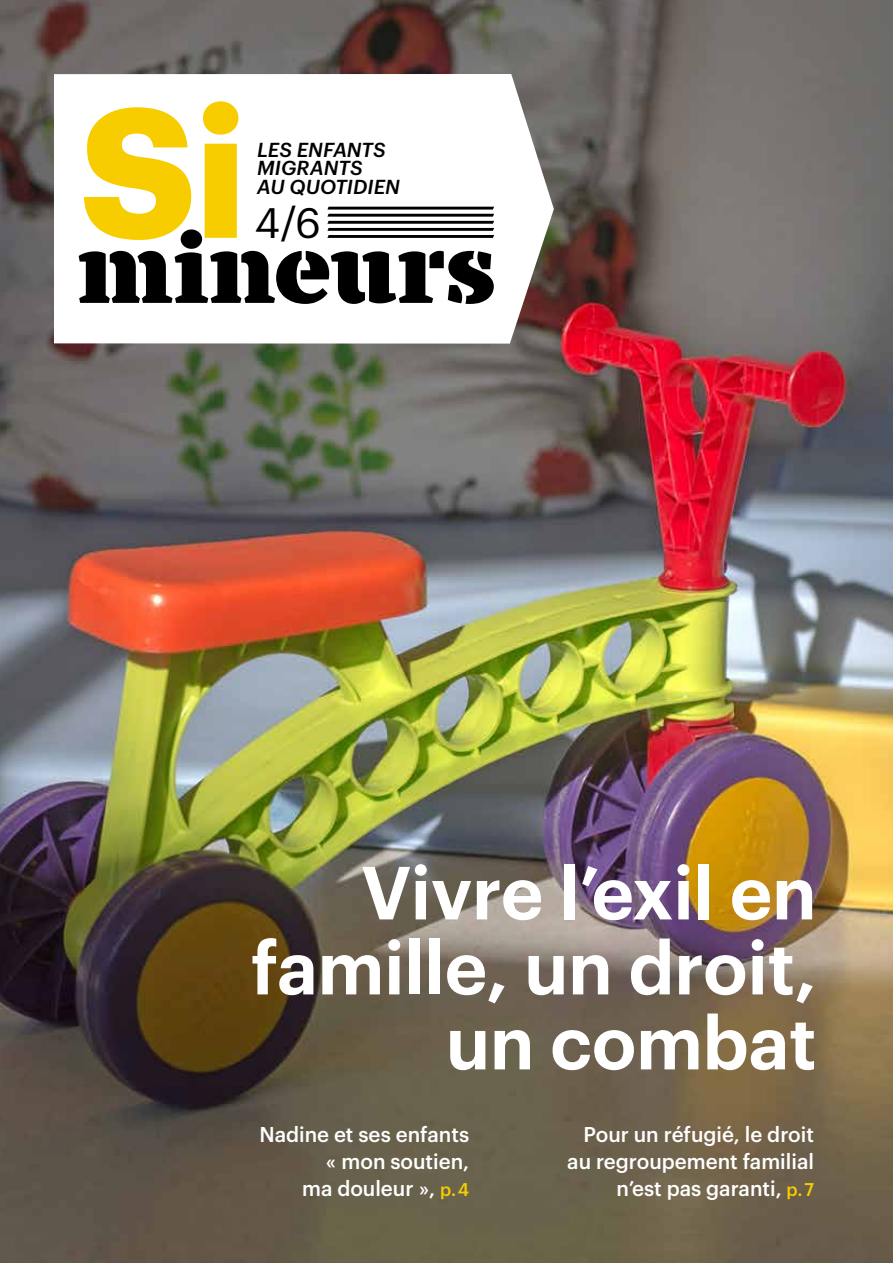
<style>
.page{position:relative;width:893px;height:1263px;background:#fff}
.page>*{position:absolute;margin:0;border:0;box-sizing:border-box;transform-origin:0 0}
.t1{font:700 180px "Graphik";color:#f7cd00}
.t2{font:900 102px "TT Tricks Stencil";letter-spacing:-.005em;color:#000}
.t3{font:600 73.5px/75px "Graphik";color:#fff;text-align:right}
.t4{font:41.7px "Graphik";color:#000}
.t5{font:500 21px/27px "Graphik";color:#fff;text-align:right}
.t6{font:italic 500 19.8px/18.8px "Graphik";color:#000}
.s1{font-size:18px;color:#f7cd00}
</style>
<div class="page">
<img style="left:0;top:0;width:893px;height:1263px">
<svg style="left:54px;top:74px;width:500px;height:270px"></svg>
<svg style="left:327px;top:207px;width:167px;height:31px"></svg>
<h1 class="t1" style="left:80px;top:33px;width:169px">Si</h1>
<p class="t6" style="left:257px;top:138px;width:144px">LES ENFANTS<br>MIGRANTS<br>AU QUOTIDIEN</p>
<h3 class="t4" style="left:254px;top:191px;width:68px">4/6</h3>
<h2 class="t2" style="left:78px;top:204px;width:421px">mineurs</h2>
<h3 class="t3" style="left:251px;top:849px;width:567px">Vivre l’exil en famille, un droit, un combat</h3>
<p class="t5" style="left:259px;top:1118px;width:211px">Nadine et ses enfants « mon soutien,<br>ma douleur », <span class="s1">p. 4</span></p>
<p class="t5" style="left:567px;top:1118px;width:248px">Pour un réfugié, le droit au regroupement familial n’est pas garanti, <span class="s1">p. 7</span></p>
</div>
